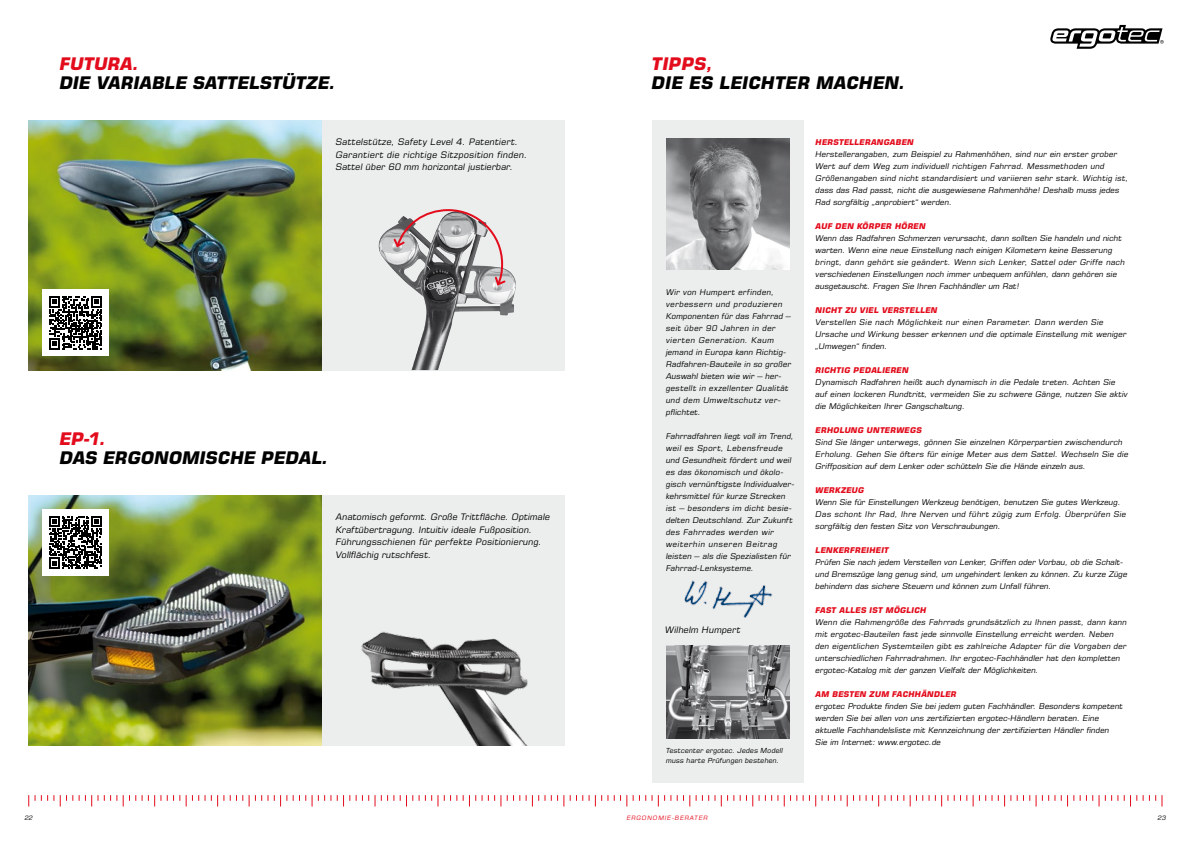
<style>
.page{position:relative;width:1191px;height:842px;background:#fff}
.page>*{position:absolute;margin:0;border:0;box-sizing:border-box;transform-origin:0 0}
.t1{font:italic 700 17.5px "Eurostile LT Pro";color:#000}
.t2{font:italic 700 17.5px "Eurostile LT Pro";color:#e30c1c}
.t3{font:italic 9px/12.5px "Eurostile LT Pro";letter-spacing:.02em;color:#000}
.t4{font:italic 8px/12px "Eurostile LT Pro";letter-spacing:.02em;color:#000}
.t5{font:italic 8px/12px "Eurostile LT Pro";letter-spacing:.04em;color:#000}
.t6{font:italic 700 8px "Eurostile LT Pro";letter-spacing:.02em;color:#e30c1c}
.t7{font:italic 7px/10px "Eurostile LT Pro";letter-spacing:.03em;color:#000}
.t8{font:italic 6px "Eurostile LT Pro";letter-spacing:.125em;color:#e30c1c}
.t9{font:italic 6px "Eurostile LT Pro";color:#000}
</style>
<div class="page">
<svg style="left:230px;top:795px;width:13px;height:6px"></svg>
<svg style="left:444px;top:795px;width:13px;height:6px"></svg>
<svg style="left:381px;top:795px;width:13px;height:6px"></svg>
<svg style="left:293px;top:795px;width:13px;height:6px"></svg>
<svg style="left:507px;top:795px;width:13px;height:6px"></svg>
<svg style="left:249px;top:795px;width:19px;height:11px"></svg>
<svg style="left:463px;top:795px;width:19px;height:11px"></svg>
<svg style="left:419px;top:795px;width:19px;height:11px"></svg>
<svg style="left:400px;top:795px;width:13px;height:11px"></svg>
<svg style="left:356px;top:795px;width:19px;height:11px"></svg>
<svg style="left:337px;top:795px;width:13px;height:11px"></svg>
<svg style="left:312px;top:795px;width:19px;height:11px"></svg>
<svg style="left:274px;top:795px;width:13px;height:11px"></svg>
<svg style="left:488px;top:795px;width:13px;height:11px"></svg>
<svg style="left:551px;top:795px;width:13px;height:11px"></svg>
<svg style="left:526px;top:795px;width:19px;height:11px"></svg>
<svg style="left:633px;top:795px;width:19px;height:6px"></svg>
<svg style="left:570px;top:795px;width:19px;height:6px"></svg>
<svg style="left:702px;top:795px;width:13px;height:6px"></svg>
<svg style="left:765px;top:795px;width:13px;height:6px"></svg>
<svg style="left:677px;top:795px;width:19px;height:11px"></svg>
<svg style="left:658px;top:795px;width:13px;height:11px"></svg>
<svg style="left:614px;top:795px;width:13px;height:11px"></svg>
<svg style="left:595px;top:795px;width:13px;height:11px"></svg>
<svg style="left:721px;top:795px;width:13px;height:11px"></svg>
<svg style="left:740px;top:795px;width:19px;height:11px"></svg>
<svg style="left:784px;top:795px;width:19px;height:11px"></svg>
<svg style="left:853px;top:795px;width:13px;height:6px"></svg>
<svg style="left:809px;top:795px;width:13px;height:11px"></svg>
<svg style="left:828px;top:795px;width:19px;height:11px"></svg>
<svg style="left:979px;top:795px;width:13px;height:6px"></svg>
<svg style="left:916px;top:795px;width:13px;height:6px"></svg>
<svg style="left:872px;top:795px;width:13px;height:11px"></svg>
<svg style="left:1042px;top:795px;width:19px;height:6px"></svg>
<svg style="left:998px;top:795px;width:19px;height:11px"></svg>
<svg style="left:960px;top:795px;width:13px;height:11px"></svg>
<svg style="left:935px;top:795px;width:19px;height:11px"></svg>
<svg style="left:891px;top:795px;width:19px;height:11px"></svg>
<svg style="left:1023px;top:795px;width:13px;height:11px"></svg>
<svg style="left:1086px;top:795px;width:13px;height:11px"></svg>
<svg style="left:1067px;top:795px;width:13px;height:11px"></svg>
<svg style="left:1105px;top:795px;width:19px;height:6px"></svg>
<svg style="left:1130px;top:795px;width:13px;height:11px"></svg>
<svg style="left:1149px;top:795px;width:13px;height:11px"></svg>
<svg style="left:205px;top:795px;width:19px;height:11px"></svg>
<svg style="left:161px;top:795px;width:19px;height:6px"></svg>
<svg style="left:98px;top:795px;width:19px;height:6px"></svg>
<svg style="left:35px;top:795px;width:13px;height:6px"></svg>
<svg style="left:186px;top:795px;width:13px;height:11px"></svg>
<svg style="left:142px;top:795px;width:13px;height:11px"></svg>
<svg style="left:123px;top:795px;width:13px;height:11px"></svg>
<svg style="left:79px;top:795px;width:13px;height:11px"></svg>
<svg style="left:54px;top:795px;width:19px;height:11px"></svg>
<div style="left:28px;top:120px;width:536px;height:250px;background:#eceded"></div>
<div style="left:28px;top:495px;width:536px;height:250px;background:#eceded"></div>
<img style="left:361px;top:631px;width:167px;height:114px">
<img style="left:28px;top:120px;width:294px;height:250px">
<img style="left:28px;top:495px;width:294px;height:250px">
<svg style="left:1050px;top:25px;width:113px;height:24px"></svg>
<div style="left:43px;top:290px;width:66px;height:66px;background:#fff"></div>
<svg style="left:49px;top:296px;width:53px;height:53px"></svg>
<div style="left:43px;top:509px;width:66px;height:66px;background:#fff"></div>
<svg style="left:49px;top:516px;width:53px;height:53px"></svg>
<div style="left:652px;top:120px;width:151px;height:663px;background:#eceded"></div>
<img style="left:666px;top:139px;width:123px;height:131px">
<img style="left:666px;top:645px;width:123px;height:93px">
<img style="left:684px;top:580px;width:89px;height:38px">
<img style="left:378px;top:227px;width:138px;height:143px">
<svg style="left:392px;top:209px;width:115px;height:78px"></svg>
<h1 class="t2" style="left:60px;top:53px;width:81px">FUTURA.</h1>
<h1 class="t1" style="left:60px;top:72px;width:277px">DIE VARIABLE SATTELSTÜTZE.</h1>
<p class="t3" style="left:336px;top:135px;width:193px">Sattelstütze, Safety Level 4. Patentiert.<br>Garantiert die richtige Sitzposition finden.<br>Sattel über 60 mm horizontal justierbar.</p>
<h1 class="t2" style="left:60px;top:428px;width:48px">EP-1.</h1>
<h1 class="t1" style="left:60px;top:447px;width:270px">DAS ERGONOMISCHE PEDAL.</h1>
<p class="t3" style="left:336px;top:510px;width:216px">Anatomisch geformt. Große Trittfläche. Optimale Kraftübertragung. Intuitiv ideale Fußposition.<br>Führungsschienen für perfekte Positionierung.<br>Vollflächig rutschfest.</p>
<h1 class="t2" style="left:652px;top:53px;width:62px">TIPPS,</h1>
<h1 class="t1" style="left:652px;top:72px;width:255px">DIE ES LEICHTER MACHEN.</h1>
<p class="t5" style="left:666px;top:286px;width:127px">Wir von Humpert erfinden, verbessern und produzieren<br>Komponenten für das Fahrrad – seit über 90 Jahren in der vierten Generation. Kaum jemand in Europa kann Richtig-<br>Radfahren-Bauteile in so großer<br>Auswahl bieten wie wir – her&shy;gestellt in exzellenter Qualität und dem Umweltschutz ver&shy;pflichtet.</p>
<p class="t4" style="left:666px;top:430px;width:130px">Fahrradfahren liegt voll im Trend, weil es Sport, Lebensfreude und Gesundheit fördert und weil es das ökonomisch und ökolo&shy;gisch vernünftigste Individualver&shy;kehrsmittel für kurze Strecken ist – besonders im dicht besie&shy;delten Deutschland. Zur Zukunft des Fahrrades werden wir weiterhin unseren Beitrag leisten – als die Spezialisten für<br>Fahrrad-Lenksysteme.</p>
<p class="t3" style="left:665px;top:623px;width:77px">Wilhelm Humpert</p>
<p class="t7" style="left:666px;top:745px;width:118px">Testcenter ergotec. Jedes Modell muss harte Prüfungen bestehen.</p>
<p class="t6" style="left:815px;top:137px;width:100px">HERSTELLERANGABEN</p>
<p class="t4" style="left:815px;top:148px;width:314px">Herstellerangaben, zum Beispiel zu Rahmenhöhen, sind nur ein erster grober Wert auf dem Weg zum individuell richtigen Fahrrad. Messmethoden und Größenangaben sind nicht standardisiert und variieren sehr stark. Wichtig ist, dass das Rad passt, nicht die ausgewiesene Rahmenhöhe! Deshalb muss jedes Rad sorgfältig „anprobiert“ werden.</p>
<p class="t6" style="left:815px;top:221px;width:112px">AUF DEN KÖRPER HÖREN</p>
<p class="t4" style="left:815px;top:232px;width:311px">Wenn das Radfahren Schmerzen verursacht, dann sollten Sie handeln und nicht warten. Wenn eine neue Einstellung nach einigen Kilometern keine Besserung bringt, dann gehört sie geändert. Wenn sich Lenker, Sattel oder Griffe nach verschiedenen Einstellungen noch immer unbequem anfühlen, dann gehören sie ausgetauscht. Fragen Sie Ihren Fachhändler um Rat!</p>
<p class="t6" style="left:815px;top:305px;width:123px">NICHT ZU VIEL VERSTELLEN</p>
<p class="t4" style="left:815px;top:316px;width:312px">Verstellen Sie nach Möglichkeit nur einen Parameter. Dann werden Sie<br>Ursache und Wirkung besser erkennen und die optimale Einstellung mit weniger „Umwegen“ finden.</p>
<p class="t6" style="left:815px;top:365px;width:95px">RICHTIG PEDALIEREN</p>
<p class="t4" style="left:815px;top:376px;width:314px">Dynamisch Radfahren heißt auch dynamisch in die Pedale treten. Achten Sie auf einen lockeren Rundtritt, vermeiden Sie zu schwere Gänge, nutzen Sie aktiv die Möglichkeiten Ihrer Gangschaltung.</p>
<p class="t6" style="left:815px;top:425px;width:108px">ERHOLUNG UNTERWEGS</p>
<p class="t4" style="left:815px;top:436px;width:314px">Sind Sie länger unterwegs, gönnen Sie einzelnen Körperpartien zwischendurch<br>Erholung. Gehen Sie öfters für einige Meter aus dem Sattel. Wechseln Sie die<br>Griffposition auf dem Lenker oder schütteln Sie die Hände einzeln aus.</p>
<p class="t6" style="left:815px;top:485px;width:50px">WERKZEUG</p>
<p class="t4" style="left:815px;top:496px;width:312px">Wenn Sie für Einstellungen Werkzeug benötigen, benutzen Sie gutes Werkzeug.<br>Das schont Ihr Rad, Ihre Nerven und führt zügig zum Erfolg. Überprüfen Sie sorgfältig den festen Sitz von Verschraubungen.</p>
<p class="t6" style="left:815px;top:545px;width:75px">LENKERFREIHEIT</p>
<p class="t4" style="left:815px;top:556px;width:313px">Prüfen Sie nach jedem Verstellen von Lenker, Griffen oder Vorbau, ob die Schalt&shy;und Bremszüge lang genug sind, um ungehindert lenken zu können. Zu kurze Züge behindern das sichere Steuern und können zum Unfall führen.</p>
<p class="t6" style="left:815px;top:605px;width:112px">FAST ALLES IST MÖGLICH</p>
<p class="t4" style="left:815px;top:616px;width:313px">Wenn die Rahmengröße des Fahrrads grundsätzlich zu Ihnen passt, dann kann mit ergotec-Bauteilen fast jede sinnvolle Einstellung erreicht werden. Neben den eigentlichen Systemteilen gibt es zahlreiche Adapter für die Vorgaben der unterschiedlichen Fahrradrahmen. Ihr ergotec-Fachhändler hat den kompletten ergotec-Katalog mit der ganzen Vielfalt der Möglichkeiten.</p>
<p class="t6" style="left:815px;top:689px;width:24px">AM BESTEN</p>
<p class="t6" style="left:869px;top:689px;width:8px">ZUM</p>
<p class="t6" style="left:892px;top:689px;width:12px">FACHHÄN</p>
<p class="t6" style="left:934px;top:689px;width:13px">DLER</p>
<p class="t4" style="left:815px;top:700px;width:309px">ergotec Produkte finden Sie bei jedem guten Fachhändler. Besonders kompetent werden Sie bei allen von uns zertifizierten ergotec-Händlern beraten. Eine aktuelle Fachhandelsliste mit Kennzeichnung der zertifizierten Händler finden Sie im Internet: www.ergotec.de</p>
<p class="t9" style="left:25px;top:814px;width:10px">22</p>
<p class="t9" style="left:1158px;top:814px;width:10px">23</p>
<p class="t8" style="left:626px;top:814px;width:83px">Ergonomie-berater</p>
</div>
